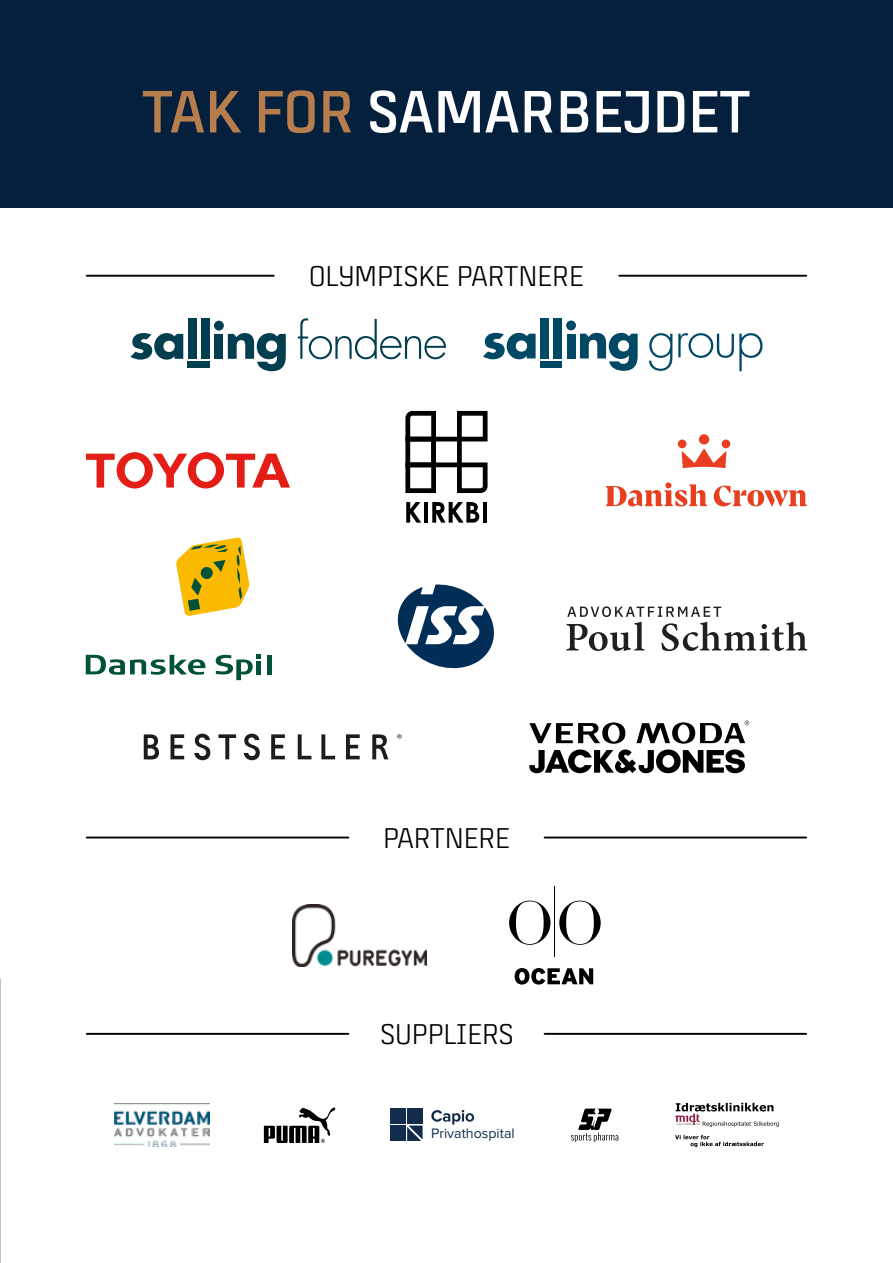
<style>
.page{position:relative;width:893px;height:1263px;background:#fff}
.page>*{position:absolute;margin:0;border:0;box-sizing:border-box;transform-origin:0 0}
.t1{font:700 59.4px "Team Danmark 4";color:#fff}
.t2{font:28.35px "Team Danmark 4";color:#000}
.t3{font:14.25px "Proxima Nova";color:#112c4d}
.s1{color:#b87d4c}
</style>
<div class="page">
<div style="left:0;top:0;width:893px;height:207px;background:#05203c"></div>
<hr style="left:619px;top:275px;width:187px;height:2px;background:#000">
<hr style="left:87px;top:275px;width:187px;height:2px;background:#000">
<hr style="left:545px;top:1033px;width:261px;height:2px;background:#000">
<hr style="left:545px;top:836px;width:261px;height:2px;background:#000">
<hr style="left:87px;top:836px;width:261px;height:2px;background:#000">
<hr style="left:87px;top:1033px;width:261px;height:2px;background:#000">
<svg style="left:264px;top:1107px;width:72px;height:36px"></svg>
<svg style="left:571px;top:1108px;width:47px;height:34px"></svg>
<img style="left:114px;top:1103px;width:96px;height:43px">
<svg style="left:675px;top:1135px;width:89px;height:12px"></svg>
<svg style="left:675px;top:1103px;width:104px;height:24px"></svg>
<div style="left:390px;top:1108px;width:15px;height:16px;background:#112c4d"></div>
<div style="left:407px;top:1108px;width:16px;height:16px;background:#112c4d"></div>
<div style="left:390px;top:1125px;width:15px;height:16px;background:#112c4d"></div>
<svg style="left:407px;top:1125px;width:16px;height:16px"></svg>
<svg style="left:431px;top:1110px;width:43px;height:14px"></svg>
<svg style="left:86px;top:452px;width:204px;height:36px"></svg>
<svg style="left:406px;top:502px;width:15px;height:21px"></svg>
<hr style="left:424px;top:502px;width:4px;height:21px;background:#000">
<svg style="left:432px;top:502px;width:47px;height:21px"></svg>
<hr style="left:483px;top:502px;width:4px;height:21px;background:#000">
<svg style="left:405px;top:411px;width:83px;height:82px"></svg>
<svg style="left:176px;top:538px;width:73px;height:78px"></svg>
<hr style="left:267px;top:655px;width:4px;height:19px;background:#005139">
<svg style="left:86px;top:654px;width:120px;height:21px"></svg>
<svg style="left:216px;top:655px;width:45px;height:25px"></svg>
<svg style="left:397px;top:584px;width:97px;height:85px"></svg>
<svg style="left:566px;top:606px;width:241px;height:45px"></svg>
<svg style="left:606px;top:434px;width:201px;height:72px"></svg>
<svg style="left:244px;top:734px;width:16px;height:26px"></svg>
<svg style="left:194px;top:734px;width:16px;height:26px"></svg>
<svg style="left:397px;top:734px;width:5px;height:4px"></svg>
<svg style="left:321px;top:734px;width:14px;height:25px"></svg>
<svg style="left:298px;top:734px;width:13px;height:25px"></svg>
<svg style="left:218px;top:734px;width:18px;height:25px"></svg>
<svg style="left:346px;top:734px;width:14px;height:25px"></svg>
<svg style="left:271px;top:734px;width:14px;height:25px"></svg>
<svg style="left:170px;top:734px;width:14px;height:25px"></svg>
<svg style="left:372px;top:734px;width:16px;height:25px"></svg>
<svg style="left:144px;top:734px;width:15px;height:25px"></svg>
<svg style="left:529px;top:721px;width:220px;height:52px"></svg>
<div style="left:540px;top:318px;width:9px;height:40px;background:#004863"></div>
<div style="left:553px;top:318px;width:9px;height:40px;background:#004863"></div>
<div style="left:566px;top:320px;width:10px;height:10px;background:#004863;border-radius:50%"></div>
<div style="left:567px;top:334px;width:8px;height:24px;background:#004863"></div>
<svg style="left:580px;top:333px;width:58px;height:38px"></svg>
<div style="left:540px;top:361px;width:22px;height:6px;background:#004863"></div>
<svg style="left:483px;top:333px;width:53px;height:26px"></svg>
<svg style="left:649px;top:333px;width:23px;height:38px"></svg>
<svg style="left:678px;top:333px;width:84px;height:38px"></svg>
<div style="left:188px;top:318px;width:9px;height:41px;background:#003e50"></div>
<div style="left:201px;top:318px;width:9px;height:41px;background:#003e50"></div>
<div style="left:214px;top:321px;width:10px;height:10px;background:#003e50;border-radius:50%"></div>
<div style="left:214px;top:334px;width:9px;height:25px;background:#003e50"></div>
<svg style="left:228px;top:333px;width:58px;height:38px"></svg>
<div style="left:188px;top:361px;width:22px;height:7px;background:#003e50"></div>
<svg style="left:130px;top:333px;width:53px;height:27px"></svg>
<svg style="left:298px;top:318px;width:148px;height:41px"></svg>
<img style="left:292px;top:905px;width:134px;height:61px">
<svg style="left:515px;top:968px;width:78px;height:16px"></svg>
<svg style="left:509px;top:900px;width:41px;height:45px"></svg>
<svg style="left:559px;top:900px;width:42px;height:45px"></svg>
<hr style="left:554px;top:886px;width:1px;height:71px;background:#000">
<h1 class="t1" style="left:142px;top:81px;width:610px"><span class="s1">TAK FOR</span> SAMARBEJDET</h1>
<p class="t2" style="left:309px;top:263px;width:276px">OLYMPISKE PARTNERE</p>
<p class="t2" style="left:383px;top:824px;width:128px">PARTNERE</p>
<p class="t2" style="left:380px;top:1021px;width:135px">SUPPLIERS</p>
<p class="t3" style="left:431px;top:1125px;width:85px">Privathospital</p>
</div>
